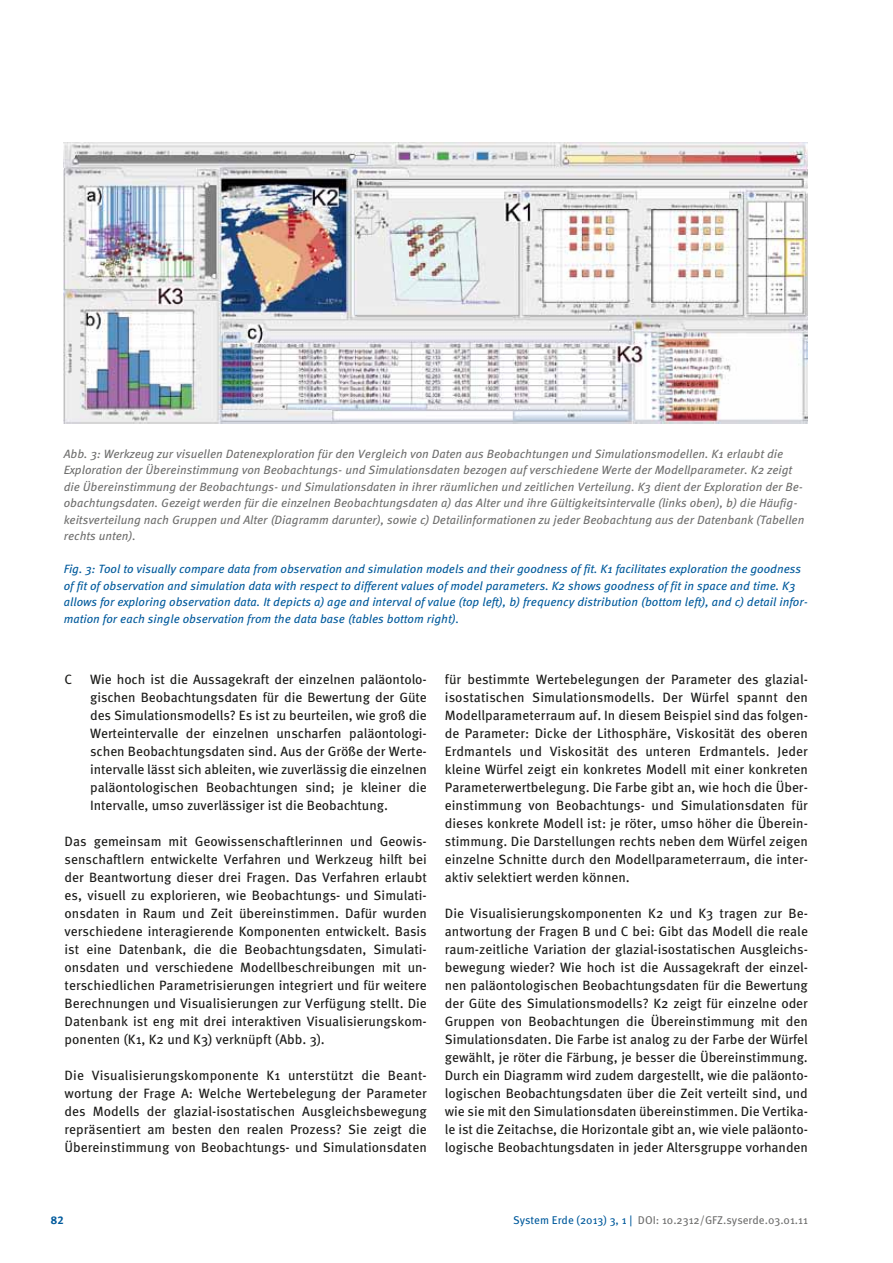
<style>
.page{position:relative;width:893px;height:1263px;background:#fff}
.page>*{position:absolute;margin:0;border:0;box-sizing:border-box;transform-origin:0 0}
.t1{font:13.5px/18px "Meta Pro";color:#1a1a18;text-align:justify}
.t2{font:italic 12px/16.5px "Meta Pro";color:#6f6f6e}
.t3{font:italic 12px/16.5px "Meta Pro";color:#005a9c}
.t4{font:11.25px "Meta Pro";color:#6f6f6e}
.t5{font:700 11.25px "Meta Pro";color:#005a9c}
.s1{color:#005a9c}
</style>
<div class="page">
<img style="left:64px;top:142px;width:744px;height:282px">
<p class="t2" style="left:64px;top:445px;width:742px">Abb. 3: Werkzeug zur visuellen Datenexploration für den Vergleich von Daten aus Beobachtungen und Simulationsmodellen. K1 erlaubt die Exploration der Übereinstimmung von Beobachtungs- und Simulationsdaten bezogen auf verschiedene Werte der Modellparameter. K2 zeigt die Übereinstimmung der Beobachtungs- und Simulationsdaten in ihrer räumlichen und zeitlichen Verteilung. K3 dient der Exploration der Be&shy;obachtungsdaten. Gezeigt werden für die einzelnen Beobachtungsdaten a) das Alter und ihre Gültigkeitsintervalle (links oben), b) die Häufig&shy;keitsverteilung nach Gruppen und Alter (Diagramm darunter), sowie c) Detailinformationen zu jeder Beobachtung aus der Datenbank (Tabellen rechts unten).</p>
<p class="t3" style="left:64px;top:561px;width:746px">Fig. 3: Tool to visually compare data from observation and simulation models and their goodness of fit. K1 facilitates exploration the goodness of fit of observation and simulation data with respect to different values of model parameters. K2 shows goodness of fit in space and time. K3 allows for exploring observation data. It depicts a) age and interval of value (top left), b) frequency distribution (bottom left), and c) detail infor&shy;mation for each single observation from the data base (tables bottom right).</p>
<p class="t1" style="left:65px;top:670px;width:9px">C</p>
<p class="t1" style="left:90px;top:670px;width:338px">Wie hoch ist die Aussagekraft der einzelnen paläontolo&shy;gischen Beobachtungsdaten für die Bewertung der Güte des Simulationsmodells? Es ist zu beurteilen, wie groß die Werteintervalle der einzelnen unscharfen paläontologi&shy;schen Beobachtungsdaten sind. Aus der Größe der Werte&shy;intervalle lässt sich ableiten, wie zuverlässig die einzelnen paläontologischen Beobachtungen sind; je kleiner die Intervalle, umso zuverlässiger ist die Beobachtung.</p>
<p class="t1" style="left:65px;top:832px;width:364px">Das gemeinsam mit Geowissenschaftlerinnen und Geowis&shy;senschaftlern entwickelte Verfahren und Werkzeug hilft bei der Beantwortung dieser drei Fragen. Das Verfahren erlaubt es, visuell zu explorieren, wie Beobachtungs- und Simulati&shy;onsdaten in Raum und Zeit übereinstimmen. Dafür wurden verschiedene interagierende Komponenten entwickelt. Basis ist eine Datenbank, die die Beobachtungsdaten, Simulati&shy;onsdaten und verschiedene Modellbeschreibungen mit un&shy;terschiedlichen Parametrisierungen integriert und für weitere Berechnungen und Visualisierungen zur Verfügung stellt. Die Datenbank ist eng mit drei interaktiven Visualisierungskom&shy;ponenten (K1, K2 und K3) verknüpft (Abb. 3).</p>
<p class="t1" style="left:65px;top:1066px;width:364px">Die Visualisierungskomponente K1 unterstützt die Beant&shy;wortung der Frage A: Welche Wertebelegung der Parameter des Modells der glazial-isostatischen Ausgleichsbewegung repräsentiert am besten den realen Prozess? Sie zeigt die Übereinstimmung von Beobachtungs- und Simulationsdaten</p>
<p class="t1" style="left:445px;top:670px;width:365px">für bestimmte Wertebelegungen der Parameter des glazial&shy;isostatischen Simulationsmodells. Der Würfel spannt den Modellparameterraum auf. In diesem Beispiel sind das folgen&shy;de Parameter: Dicke der Lithosphäre, Viskosität des oberen Erdmantels und Viskosität des unteren Erdmantels. Jeder kleine Würfel zeigt ein konkretes Modell mit einer konkreten Parameterwertbelegung. Die Farbe gibt an, wie hoch die Über&shy;einstimmung von Beobachtungs- und Simulationsdaten für dieses konkrete Modell ist: je röter, umso höher die Überein&shy;stimmung. Die Darstellungen rechts neben dem Würfel zeigen einzelne Schnitte durch den Modellparameterraum, die inter&shy;aktiv selektiert werden können.</p>
<p class="t1" style="left:445px;top:904px;width:365px">Die Visualisierungskomponenten K2 und K3 tragen zur Be&shy;antwortung der Fragen B und C bei: Gibt das Modell die reale raum-zeitliche Variation der glazial-isostatischen Ausgleichs&shy;bewegung wieder? Wie hoch ist die Aussagekraft der einzel&shy;nen paläontologischen Beobachtungsdaten für die Bewertung der Güte des Simulationsmodells? K2 zeigt für einzelne oder Gruppen von Beobachtungen die Übereinstimmung mit den Simulationsdaten. Die Farbe ist analog zu der Farbe der Würfel gewählt, je röter die Färbung, je besser die Übereinstimmung.<br>Durch ein Diagramm wird zudem dargestellt, wie die paläonto&shy;logischen Beobachtungsdaten über die Zeit verteilt sind, und wie sie mit den Simulationsdaten übereinstimmen. Die Vertika&shy;le ist die Zeitachse, die Horizontale gibt an, wie viele paläonto&shy;logische Beobachtungsdaten in jeder Altersgruppe vorhanden</p>
<p class="t5" style="left:51px;top:1213px;width:14px">82</p>
<p class="t4" style="left:513px;top:1213px;width:296px"><span class="s1">System Erde (2013) 3, 1 |</span> DOI: 10.2312/GFZ.syserde.03.01.11</p>
</div>
